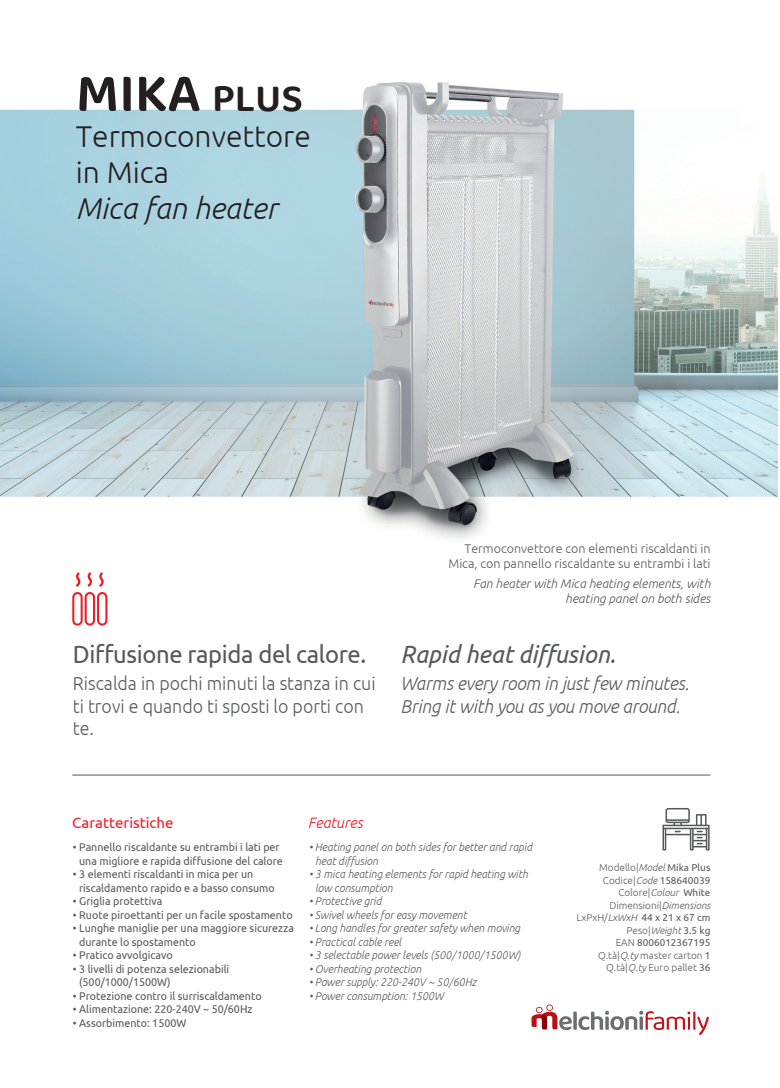
<style>
.page{position:relative;width:780px;height:1088px;background:#fff}
.page>*{position:absolute;margin:0;border:0;box-sizing:border-box;transform-origin:0 0}
.t1{font:600 55px "Baloo Paaji 2";color:#231f20}
.t2{font:300 30px/36px "Ubuntu";color:#231f20}
.t3{font:italic 300 30px "Ubuntu";color:#231f20}
.t4{font:25px "Ubuntu";letter-spacing:-.015em;color:#57585a;scale:.95 1}
.t5{font:italic 25px "Ubuntu";color:#57585a;scale:.95 1}
.t6{font:300 18.75px/22.5px "Ubuntu";color:#57585a;scale:.95 1}
.t7{font:italic 300 18.75px/22.5px "Ubuntu";letter-spacing:-.005em;color:#57585a;scale:.95 1}
.t8{font:15px "Ubuntu";color:#eb1c26}
.t9{font:italic 300 15px "Ubuntu";color:#eb1c26}
.t10{font:300 12.5px/15px "Ubuntu";color:#57585a;text-align:right}
.t11{font:italic 300 12.5px/15px "Ubuntu";color:#57585a;text-align:right}
.t12{font:11.25px/13.5px "Ubuntu";color:#57585a;scale:.95 1}
.t13{font:italic 300 11.25px/13.5px "Ubuntu";color:#57585a;scale:.95 1}
.t14{font:300 10px/12.5px "Ubuntu";color:#57585a;text-align:right}
.s1{font-size:40px}
.s2{font-style:italic}
.s3{font-weight:400}
</style>
<div class="page">
<img style="left:0;top:82px;width:777px;height:457px">
<hr style="left:72px;top:775px;width:638px;height:1px;background:#57585a">
<svg style="left:72px;top:572px;width:35px;height:54px"></svg>
<svg style="left:662px;top:808px;width:47px;height:42px"></svg>
<svg style="left:531px;top:1004px;width:177px;height:31px"></svg>
<h1 class="t1" style="left:76px;top:59px;width:229px">MIKA <span class="s1">PLUS</span></h1>
<h2 class="t2" style="left:76px;top:117px;width:236px">Termoconvettore in Mica</h2>
<h2 class="t3" style="left:76px;top:190px;width:203px">Mica fan heater</h2>
<h3 class="t4" style="left:73px;top:638px;width:310px">Diffusione rapida del calore.</h3>
<h3 class="t6" style="left:73px;top:672px;width:320px">Riscalda in pochi minuti la stanza in cui ti trovi e quando ti sposti lo porti con te.</h3>
<p class="t10" style="left:448px;top:541px;width:263px">Termoconvettore con elementi riscaldanti in<br>Mica, con pannello riscaldante su entrambi i lati</p>
<p class="t11" style="left:473px;top:576px;width:239px">Fan heater with Mica heating elements, with heating panel on both sides</p>
<h3 class="t5" style="left:400px;top:638px;width:228px">Rapid heat diffusion.</h3>
<h3 class="t7" style="left:400px;top:672px;width:305px">Warms every room in just few minutes.<br>Bring it with you as you move around.</h3>
<h3 class="t8" style="left:72px;top:814px;width:103px">Caratteristiche</h3>
<h3 class="t9" style="left:308px;top:814px;width:56px">Features</h3>
<p class="t12" style="left:73px;top:840px;width:222px;text-align:center">• Pannello riscaldante su entrambi i lati per una migliore e rapida diffusione del calore</p>
<p class="t12" style="left:79px;top:867px;width:207px;text-indent:-6px">• 3 elementi riscaldanti in mica per un riscaldamento rapido e a basso consumo</p>
<p class="t12" style="left:73px;top:894px;width:96px">• Griglia protettiva</p>
<p class="t12" style="left:73px;top:907px;width:233px">• Ruote piroettanti per un facile spostamento</p>
<p class="t12" style="left:79px;top:921px;width:227px;text-indent:-6px">• Lunghe maniglie per una maggiore sicurezza durante lo spostamento</p>
<p class="t12" style="left:73px;top:948px;width:107px">• Pratico avvolgicavo</p>
<p class="t12" style="left:79px;top:961px;width:159px;text-indent:-6px">• 3 livelli di potenza selezionabili (500/1000/1500W)</p>
<p class="t12" style="left:73px;top:988px;width:200px">• Protezione contro il surriscaldamento</p>
<p class="t12" style="left:73px;top:1002px;width:191px">• Alimentazione: 220-240V ~ 50/60Hz</p>
<p class="t12" style="left:73px;top:1015px;width:121px">• Assorbimento: 1500W</p>
<p class="t13" style="left:315px;top:840px;width:230px;text-indent:-6px">• Heating panel on both sides for better and rapid heat diffusion</p>
<p class="t13" style="left:315px;top:867px;width:225px;text-indent:-6px">• 3 mica heating elements for rapid heating with low consumption</p>
<p class="t13" style="left:309px;top:894px;width:78px">• Protective grid</p>
<p class="t13" style="left:309px;top:908px;width:168px">• Swivel wheels for easy movement</p>
<p class="t13" style="left:309px;top:921px;width:224px">• Long handles for greater safety when moving</p>
<p class="t13" style="left:309px;top:935px;width:99px">• Practical cable reel</p>
<p class="t13" style="left:309px;top:948px;width:224px">• 3 selectable power levels (500/1000/1500W)</p>
<p class="t13" style="left:309px;top:962px;width:120px">• Overheating protection</p>
<p class="t13" style="left:309px;top:975px;width:178px">• Power supply: 220-240V ~ 50/60Hz</p>
<p class="t13" style="left:309px;top:989px;width:143px">• Power consumption: 1500W</p>
<p class="t14" style="left:576px;top:861px;width:135px">Modello|<span class="s2">Model</span> <span class="s3">Mika Plus<br></span>Codice|<span class="s2">Code</span> <span class="s3">158640039<br></span>Colore|<span class="s2">Colour</span> <span class="s3">White<br></span>Dimensioni|<span class="s2">Dimensions<br></span>LxPxH/<span class="s2">LxWxH</span> <span class="s3">44 x 21 x 67 cm<br></span>Peso|<span class="s2">Weight</span> <span class="s3">3.5 kg<br></span>EAN <span class="s3">8006012367195<br></span>Q.tà|<span class="s2">Q.ty</span> master carton <span class="s3">1<br></span>Q.tà|<span class="s2">Q.ty</span> Euro pallet <span class="s3">36</span></p>
</div>
